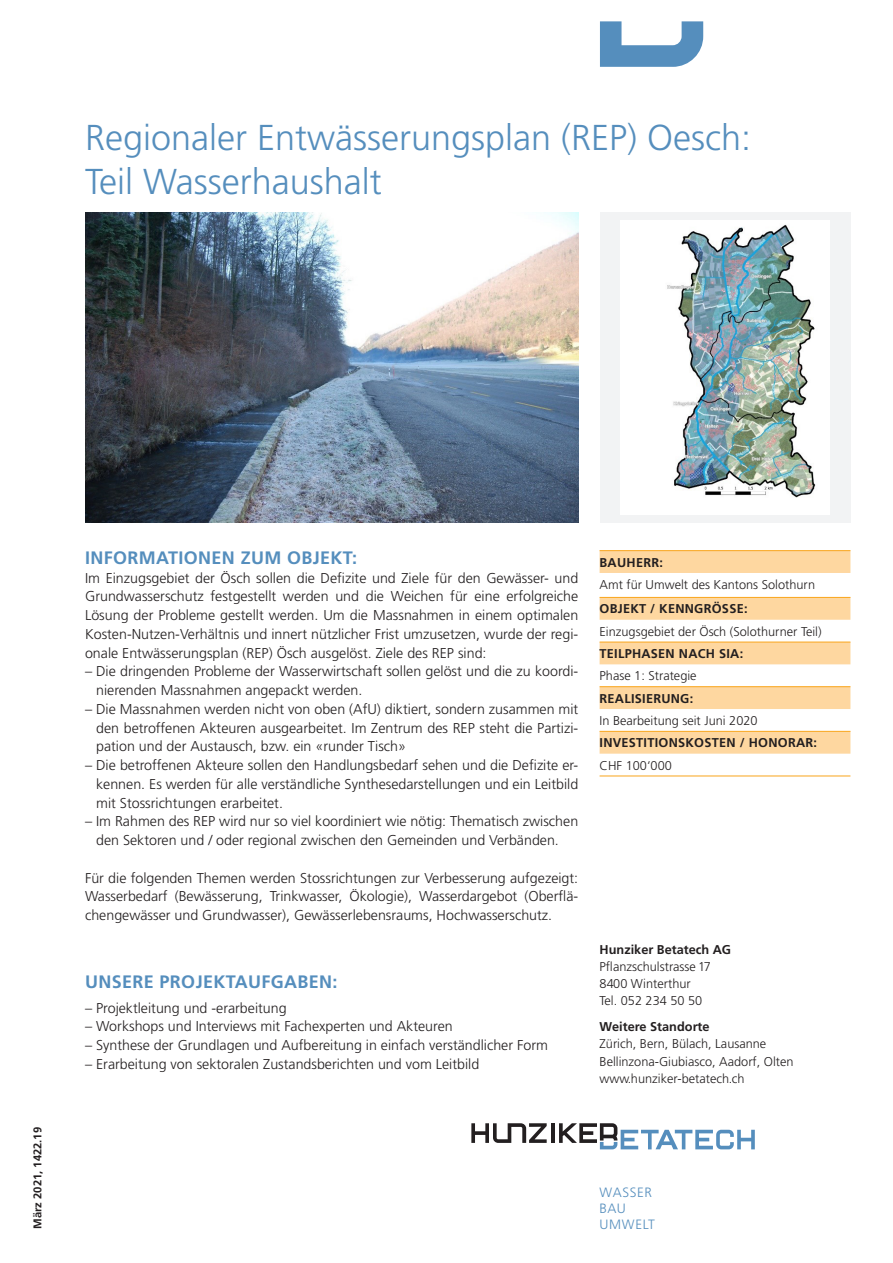
<style>
.page{position:relative;width:893px;height:1263px;background:#fff}
.page>*{position:absolute;margin:0;border:0;box-sizing:border-box;transform-origin:0 0}
.Haupttitel{font:300 36px "Frutiger LT Std";color:#558ebd}
.Lauftext{font:700 18px "Frutiger LT Std";letter-spacing:.02em;color:#558ebd}
.Titel_Lauftext{font:700 18px "Frutiger LT Std";letter-spacing:.02em;color:#558ebd}
.Lauftext-2{font:300 14.25px/18.8px "Frutiger LT Std";color:#231f20;text-align:justify}
.t1{font:300 13.5px/16.2px "Frutiger LT Std";letter-spacing:.05em;color:#558ebd}
.Tabelle_Lauftext{font:300 12.75px/17.2px "Frutiger LT Std";color:#231f20}
.Tabelle_Titel{font:700 12.75px "Frutiger LT Std";letter-spacing:.02em;color:#231f20}
.t2{font:700 11.25px "Frutiger LT Std";color:#231f20}
.s1{font-weight:700}
</style>
<div class="page">
<hr style="left:551px;top:1123px;width:3px;height:20px;background:#231f20">
<svg style="left:471px;top:1123px;width:76px;height:20px"></svg>
<svg style="left:559px;top:1123px;width:196px;height:26px"></svg>
<svg style="left:600px;top:21px;width:103px;height:46px"></svg>
<div style="left:600px;top:213px;width:250px;height:310px;background:#f2f3f4"></div>
<img style="left:620px;top:221px;width:210px;height:294px">
<img style="left:85px;top:213px;width:493px;height:310px">
<svg style="left:600px;top:551px;width:250px;height:203px;fill:#fed7a0"></svg>
<hr style="left:600px;top:550px;width:250px;height:1px;background:#f9a51b">
<hr style="left:600px;top:597px;width:250px;height:1px;background:#f9a51b">
<hr style="left:600px;top:776px;width:250px;height:1px;background:#f9a51b">
<hr style="left:600px;top:642px;width:250px;height:1px;background:#f9a51b">
<hr style="left:600px;top:686px;width:250px;height:1px;background:#f9a51b">
<hr style="left:600px;top:731px;width:250px;height:1px;background:#f9a51b">
<p class="Haupttitel" style="left:85px;top:118px;width:668px">Regionaler Entwässerungsplan (REP) Oesch:</p>
<p class="Haupttitel" style="left:85px;top:161px;width:298px">Teil Wasserhaushalt</p>
<p class="t2" style="left:31px;top:1229px;width:103px;rotate:-90deg">März 2021, 1422.19</p>
<p class="Lauftext" style="left:85px;top:547px;width:273px">INFORMATIONEN ZUM OBJEKT:</p>
<p class="Lauftext-2" style="left:85px;top:568px;width:495px">Im Einzugsgebiet der Ösch sollen die Defizite und Ziele für den Gewässer- und Grundwasserschutz festgestellt werden und die Weichen für eine erfolgreiche Lösung der Probleme gestellt werden. Um die Massnahmen in einem optimalen Kosten-Nutzen-Verhältnis und innert nützlicher Frist umzusetzen, wurde der regi&shy;onale Entwässerungsplan (REP) Ösch ausgelöst. Ziele des REP sind:</p>
<p class="Lauftext-2" style="left:96px;top:662px;width:484px;text-indent:-11px">– Die dringenden Probleme der Wasserwirtschaft sollen gelöst und die zu koordi&shy;nierenden Massnahmen angepackt werden.</p>
<p class="Lauftext-2" style="left:96px;top:700px;width:484px;text-indent:-11px">– Die Massnahmen werden nicht von oben (AfU) diktiert, sondern zusammen mit den betroffenen Akteuren ausgearbeitet. Im Zentrum des REP steht die Partizi&shy;pation und der Austausch, bzw. ein «runder Tisch»</p>
<p class="Lauftext-2" style="left:96px;top:756px;width:484px;text-indent:-11px">– Die betroffenen Akteure sollen den Handlungsbedarf sehen und die Defizite er&shy;kennen. Es werden für alle verständliche Synthesedarstellungen und ein Leitbild mit Stossrichtungen erarbeitet.</p>
<p class="Lauftext-2" style="left:85px;top:812px;width:495px;text-align:center">– Im Rahmen des REP wird nur so viel koordiniert wie nötig: Thematisch zwischen den Sektoren und / oder regional zwischen den Gemeinden und Verbänden.</p>
<p class="Lauftext-2" style="left:85px;top:868px;width:495px">Für die folgenden Themen werden Stossrichtungen zur Verbesserung aufgezeigt:<br>Wasserbedarf (Bewässerung, Trinkwasser, Ökologie), Wasserdargebot (Oberflä&shy;chengewässer und Grundwasser), Gewässerlebensraums, Hochwasserschutz.</p>
<p class="Titel_Lauftext" style="left:85px;top:971px;width:254px">UNSERE PROJEKTAUFGABEN:</p>
<p class="Lauftext-2" style="left:85px;top:998px;width:203px">– Projektleitung und -erarbeitung</p>
<p class="Lauftext-2" style="left:85px;top:1017px;width:369px">– Workshops und Interviews mit Fachexperten und Akteuren</p>
<p class="Lauftext-2" style="left:85px;top:1036px;width:464px">– Synthese der Grundlagen und Aufbereitung in einfach verständlicher Form</p>
<p class="Lauftext-2" style="left:85px;top:1055px;width:396px">– Erarbeitung von sektoralen Zustandsberichten und vom Leitbild</p>
<p class="Tabelle_Titel" style="left:600px;top:555px;width:65px">BAUHERR:</p>
<p class="Tabelle_Lauftext" style="left:600px;top:576px;width:217px">Amt für Umwelt des Kantons Solothurn</p>
<p class="Tabelle_Titel" style="left:600px;top:601px;width:149px">OBJEKT / KENNGRÖSSE:</p>
<p class="Tabelle_Lauftext" style="left:600px;top:623px;width:223px">Einzugsgebiet der Ösch (Solothurner Teil)</p>
<p class="Tabelle_Titel" style="left:600px;top:646px;width:145px">TEILPHASEN NACH SIA:</p>
<p class="Tabelle_Lauftext" style="left:600px;top:667px;width:99px">Phase 1: Strategie</p>
<p class="Tabelle_Titel" style="left:600px;top:691px;width:95px">REALISIERUNG:</p>
<p class="Tabelle_Lauftext" style="left:600px;top:712px;width:160px">In Bearbeitung seit Juni 2020</p>
<p class="Tabelle_Titel" style="left:600px;top:735px;width:219px">INVESTITIONSKOSTEN / HONORAR:</p>
<p class="Tabelle_Lauftext" style="left:600px;top:757px;width:74px">CHF 100‘000</p>
<p class="Tabelle_Lauftext" style="left:600px;top:941px;width:133px"><span class="s1">Hunziker Betatech AG<br></span>Pflanzschulstrasse 17<br>8400 Winterthur<br>Tel. 052 234 50 50</p>
<p class="Tabelle_Lauftext" style="left:600px;top:1018px;width:196px"><span class="s1">Weitere Standorte<br></span>Zürich, Bern, Bülach, Lausanne<br>Bellinzona-Giubiasco, Aadorf, Olten www.hunziker-betatech.ch</p>
<p class="t1" style="left:600px;top:1184px;width:57px">WASSER<br>BAU<br>UMWELT</p>
</div>
